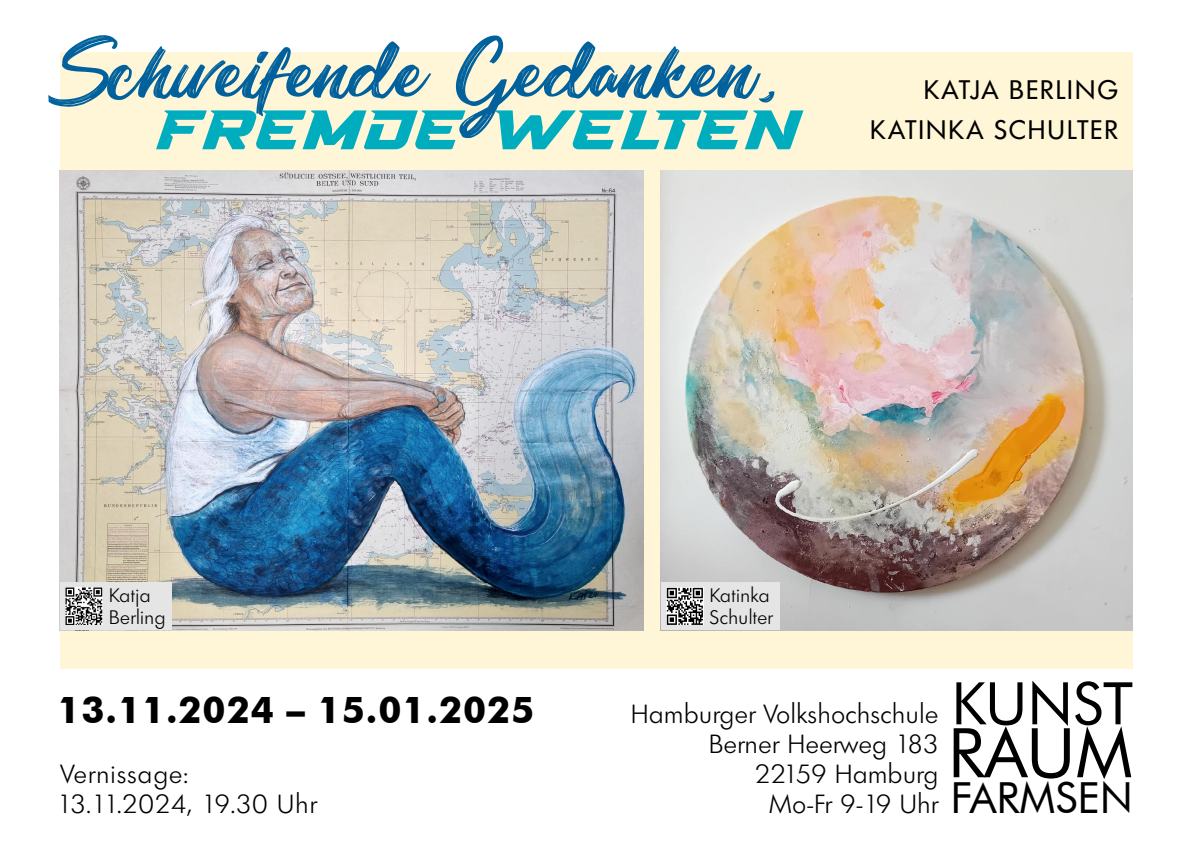
<style>
.page{position:relative;width:1191px;height:842px;background:#fff}
.page>*{position:absolute;margin:0;border:0;box-sizing:border-box;transform-origin:0 0}
.t1{font:75px "Barbershop in Thailand";color:#00619d}
.t2{font:68.5px "Futura BT";color:#000}
.t3{font:58.7px "Futura BT";color:#000}
.t4{font:55.5px "High Speed";color:#00adbe}
.t5{font:42.8px "Futura BT";color:#000}
.t6{font:700 37px "Futura BT";letter-spacing:.025em;color:#000}
.t7{font:26px/40px "Futura TS";letter-spacing:.08em;color:#000;text-align:right}
.t8{font:300 25.5px/30px "Futura TS";letter-spacing:.025em;color:#000;text-align:right}
.t9{font:300 25.5px/30px "Futura TS";letter-spacing:.05em;color:#000}
.t10{font:300 19px/22px "Futura TS";letter-spacing:.025em;color:#000}
</style>
<div class="page">
<div style="left:60px;top:52px;width:1072px;height:616px;background:#fff6d7"></div>
<img style="left:60px;top:170px;width:583px;height:460px">
<img style="left:661px;top:170px;width:471px;height:460px">
<div style="left:661px;top:583px;width:119px;height:47px;background:#e6e5e5"></div>
<div style="left:60px;top:583px;width:111px;height:47px;background:#e6e5e5"></div>
<img style="left:65px;top:588px;width:37px;height:37px">
<img style="left:666px;top:588px;width:37px;height:37px">
<h1 class="t1" style="left:46px;top:27px;width:731px">Schweifende Gedanken,</h1>
<h3 class="t4" style="left:157px;top:96px;width:646px">FREMDE WELTEN</h3>
<p class="t7" style="left:870px;top:70px;width:249px">KATJA BERLING<br>KATINKA SCHULTER</p>
<p class="t10" style="left:109px;top:585px;width:58px">Katja<br>Berling</p>
<p class="t10" style="left:710px;top:584px;width:64px">Katinka<br>Schulter</p>
<h3 class="t6" style="left:57px;top:687px;width:478px">13.11.2024 – 15.01.2025</h3>
<p class="t9" style="left:57px;top:759px;width:261px">Vernissage:<br>13.11.2024, 19.30 Uhr</p>
<p class="t8" style="left:631px;top:699px;width:308px">Hamburger Volkshochschule<br>Berner Heerweg 183<br>22159 Hamburg<br>Mo-Fr 9-19 Uhr</p>
<h3 class="t3" style="left:951px;top:668px;width:183px">KUNST</h3>
<h2 class="t2" style="left:947px;top:711px;width:187px">RAUM</h2>
<h3 class="t5" style="left:950px;top:772px;width:184px">FARMSEN</h3>
</div>
